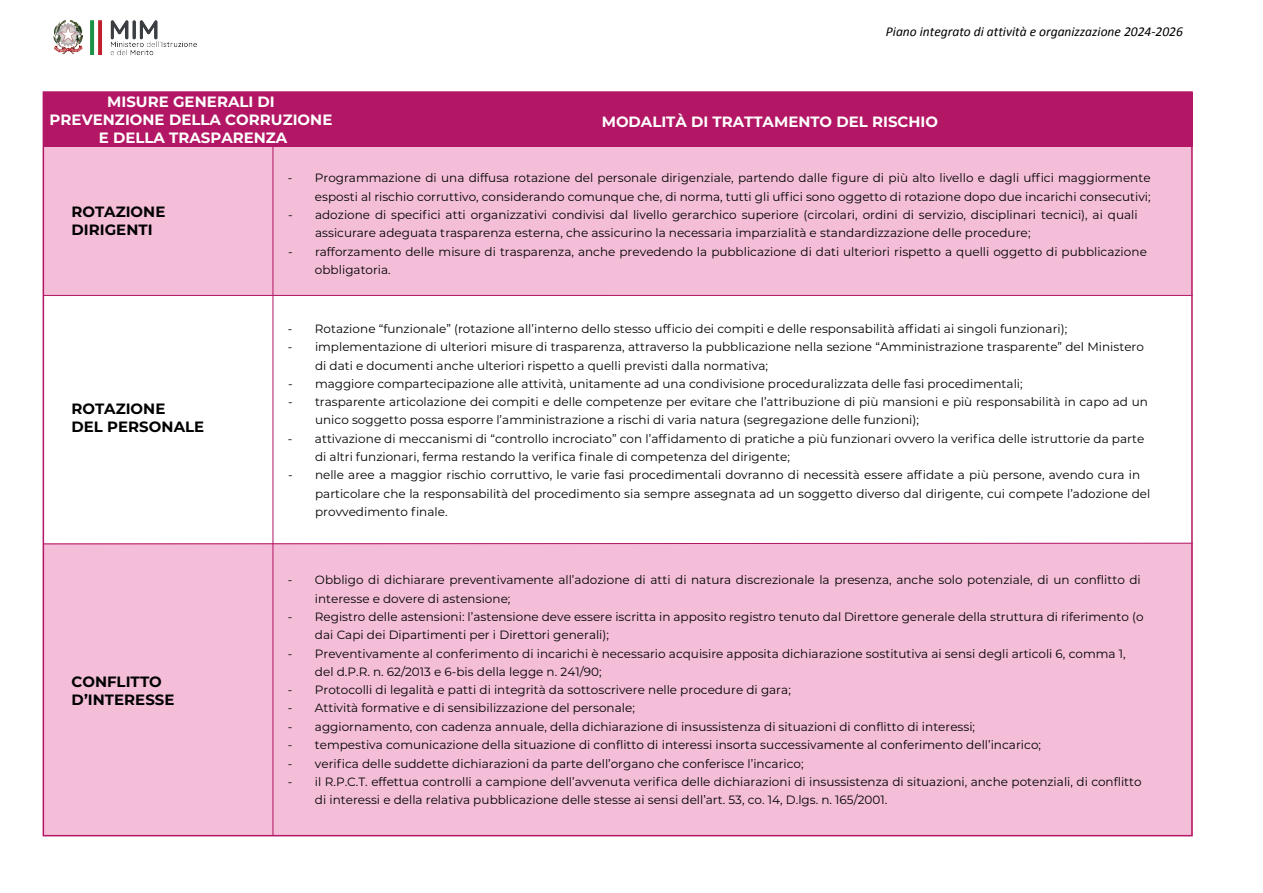
<style>
.page{position:relative;width:1263px;height:893px;background:#fff}
.page>*{position:absolute;margin:0;border:0;box-sizing:border-box;transform-origin:0 0}
.t1{font:700 15px/18.3px "Montserrat";color:#fff;text-align:center}
.t2{font:700 15px/18px "Montserrat";color:#000001}
.t3{font:italic 13.5px "Calibri";color:#000001}
.t4{font:12px/18.3px "Montserrat";color:#000001}
</style>
<div class="page">
<div style="left:46px;top:147px;width:1144px;height:148px;background:#f4bed8"></div>
<div style="left:44px;top:92px;width:233px;height:55px;background:#b21664"></div>
<div style="left:277px;top:92px;width:915px;height:55px;background:#b21664"></div>
<div style="left:44px;top:544px;width:1149px;height:292px;background:#f4bed8"></div>
<img style="left:53px;top:19px;width:144px;height:37px">
<hr style="left:273px;top:146px;width:1px;height:690px;background:#b21664">
<svg style="left:43px;top:542px;width:1150px;height:3px"></svg>
<hr style="left:44px;top:295px;width:1148px;height:1px;background:#b21664">
<p class="t1" style="left:50px;top:91px;width:284px">MISURE GENERALI DI<br>PREVENZIONE DELLA CORRUZIONE</p>
<p class="t1" style="left:99px;top:128px;width:190px">E DELLA TRASPARENZA</p>
<p class="t3" style="left:886px;top:22px;width:298px">Piano integrato di attività e organizzazione 2024-2026</p>
<p class="t1" style="left:602px;top:112px;width:338px">MODALITÀ DI TRATTAMENTO DEL RISCHIO</p>
<p class="t2" style="left:71px;top:202px;width:96px">ROTAZIONE<br>DIRIGENTI</p>
<p class="t2" style="left:71px;top:399px;width:134px">ROTAZIONE<br>DEL PERSONALE</p>
<p class="t2" style="left:71px;top:672px;width:104px">CONFLITTO<br>D’INTERESSE</p>
<p class="t4" style="left:288px;top:169px;width:864px;text-align:right">- Programmazione di una diffusa rotazione del personale dirigenziale, partendo dalle figure di più alto livello e dagli uffici maggiormente esposti al rischio corruttivo, considerando comunque che, di norma, tutti gli uffici sono oggetto di rotazione dopo due incarichi consecutivi;</p>
<p class="t4" style="left:315px;top:205px;width:824px;text-indent:-27px">- adozione di specifici atti organizzativi condivisi dal livello gerarchico superiore (circolari, ordini di servizio, disciplinari tecnici), ai quali assicurare adeguata trasparenza esterna, che assicurino la necessaria imparzialità e standardizzazione delle procedure;</p>
<p class="t4" style="left:315px;top:242px;width:833px;text-indent:-27px">- rafforzamento delle misure di trasparenza, anche prevedendo la pubblicazione di dati ulteriori rispetto a quelli oggetto di pubblicazione obbligatoria.</p>
<p class="t4" style="left:288px;top:319px;width:781px">- Rotazione “funzionale” (rotazione all’interno dello stesso ufficio dei compiti e delle responsabilità affidati ai singoli funzionari);</p>
<p class="t4" style="left:315px;top:337px;width:830px;text-indent:-27px">- implementazione di ulteriori misure di trasparenza, attraverso la pubblicazione nella sezione “Amministrazione trasparente” del Ministero di dati e documenti anche ulteriori rispetto a quelli previsti dalla normativa;</p>
<p class="t4" style="left:288px;top:374px;width:736px">- maggiore compartecipazione alle attività, unitamente ad una condivisione proceduralizzata delle fasi procedimentali;</p>
<p class="t4" style="left:315px;top:392px;width:834px;text-indent:-27px">- trasparente articolazione dei compiti e delle competenze per evitare che l’attribuzione di più mansioni e più responsabilità in capo ad un unico soggetto possa esporre l’amministrazione a rischi di varia natura (segregazione delle funzioni);</p>
<p class="t4" style="left:315px;top:429px;width:831px;text-indent:-27px">- attivazione di meccanismi di “controllo incrociato” con l’affidamento di pratiche a più funzionari ovvero la verifica delle istruttorie da parte di altri funzionari, ferma restando la verifica finale di competenza del dirigente;</p>
<p class="t4" style="left:315px;top:466px;width:837px;text-indent:-27px">- nelle aree a maggior rischio corruttivo, le varie fasi procedimentali dovranno di necessità essere affidate a più persone, avendo cura in particolare che la responsabilità del procedimento sia sempre assegnata ad un soggetto diverso dal dirigente, cui compete l’adozione del provvedimento finale.</p>
<p class="t4" style="left:315px;top:570px;width:827px;text-indent:-27px">- Obbligo di dichiarare preventivamente all’adozione di atti di natura discrezionale la presenza, anche solo potenziale, di un conflitto di interesse e dovere di astensione;</p>
<p class="t4" style="left:315px;top:607px;width:830px;text-indent:-27px">- Registro delle astensioni: l’astensione deve essere iscritta in apposito registro tenuto dal Direttore generale della struttura di riferimento (o dai Capi dei Dipartimenti per i Direttori generali);</p>
<p class="t4" style="left:315px;top:644px;width:812px;text-indent:-27px">- Preventivamente al conferimento di incarichi è necessario acquisire apposita dichiarazione sostitutiva ai sensi degli articoli 6, comma 1, del d.P.R. n. 62/2013 e 6-bis della legge n. 241/90;</p>
<p class="t4" style="left:288px;top:680px;width:504px">- Protocolli di legalità e patti di integrità da sottoscrivere nelle procedure di gara;</p>
<p class="t4" style="left:288px;top:699px;width:348px">- Attività formative e di sensibilizzazione del personale;</p>
<p class="t4" style="left:288px;top:717px;width:689px">- aggiornamento, con cadenza annuale, della dichiarazione di insussistenza di situazioni di conflitto di interessi;</p>
<p class="t4" style="left:288px;top:735px;width:755px">- tempestiva comunicazione della situazione di conflitto di interessi insorta successivamente al conferimento dell’incarico;</p>
<p class="t4" style="left:288px;top:754px;width:517px">- verifica delle suddette dichiarazioni da parte dell’organo che conferisce l’incarico;</p>
<p class="t4" style="left:315px;top:772px;width:828px;text-indent:-27px">- il R.P.C.T. effettua controlli a campione dell’avvenuta verifica delle dichiarazioni di insussistenza di situazioni, anche potenziali, di conflitto di interessi e della relativa pubblicazione delle stesse ai sensi dell’art. 53, co. 14, D.lgs. n. 165/2001.</p>
</div>
